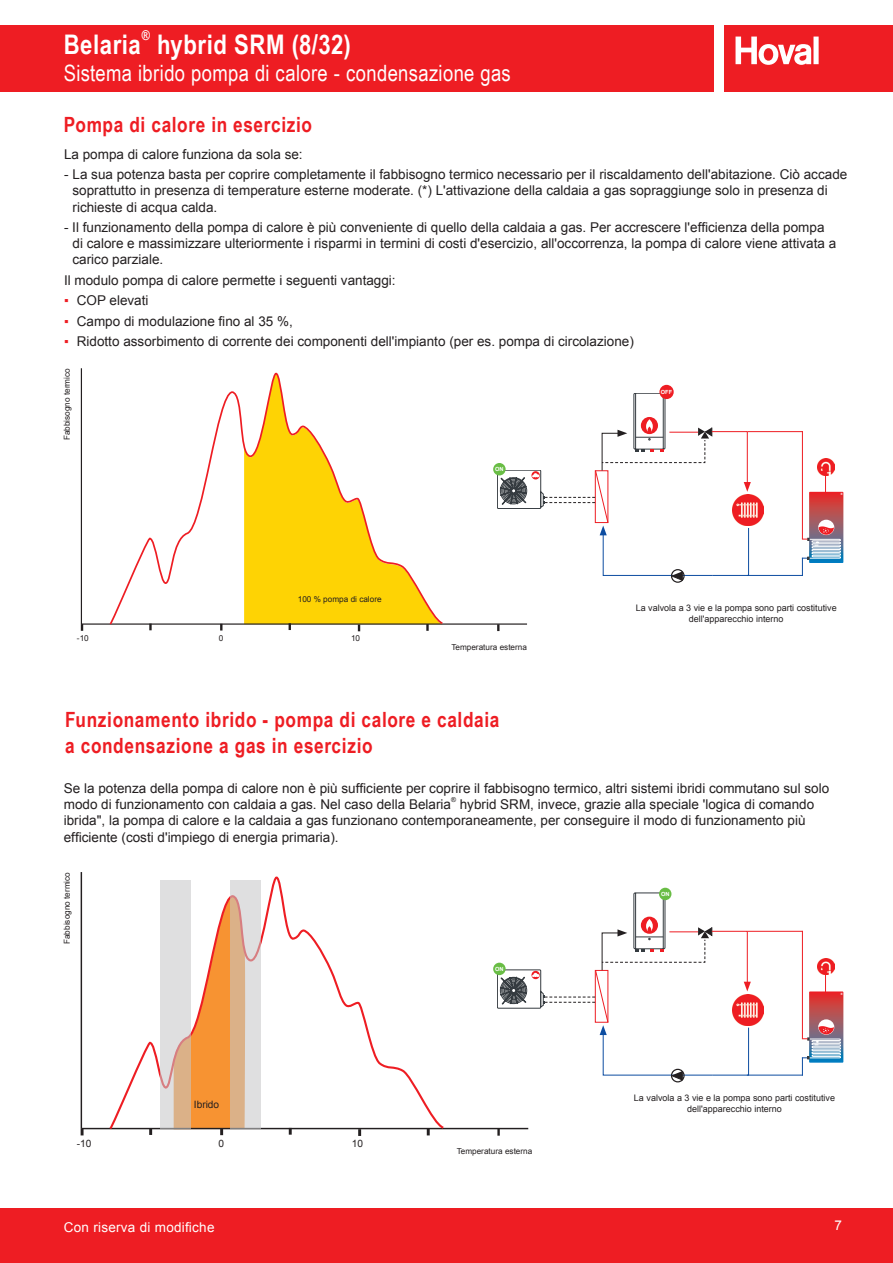
<style>
.page{position:relative;width:893px;height:1263px;background:#fff}
.page>*{position:absolute;margin:0;border:0;box-sizing:border-box;transform-origin:0 0}
.t1{font:700 27px "Arial Narrow";letter-spacing:.02em;color:#fff}
.t2{font:22.5px "Arial Narrow";letter-spacing:.015em;color:#fff}
.t3{font:700 21px/25.5px "Arial Narrow";letter-spacing:.03em;color:#ee1d23}
.t4{font:13.5px/16.2px "Arial";color:#231f20}
.t5{font:13.5px "Arial";letter-spacing:.02em;color:#fff}
.t6{font:700 13.5px "Arial Narrow";color:#fff}
.t7{font:10.2px "Arial";color:#231f20}
.t8{font:9px/10.8px "Arial";color:#231f20;text-align:center}
.t9{font:8.25px "Arial";color:#231f20}
.t10{font:6.75px "Arial";color:#231f20}
.t11{font:700 5.7px "Arial";color:#fff}
.t12{font:700 3px "Arial";color:#fff;scale:1.05 1}
.s1{color:#ee1d23}
</style>
<div class="page">
<div style="left:0;top:1208px;width:893px;height:55px;background:#ee1d23"></div>
<div style="left:724px;top:25px;width:169px;height:67px;background:#ee1d23"></div>
<svg style="left:735px;top:37px;width:84px;height:28px"></svg>
<div style="left:0;top:25px;width:713px;height:67px;background:#ee1d23"></div>
<hr style="left:81px;top:623px;width:446px;height:2px;background:#231f20">
<hr style="left:81px;top:368px;width:1px;height:256px;background:#231f20">
<svg style="left:149px;top:626px;width:3px;height:4px"></svg>
<svg style="left:81px;top:625px;width:2px;height:6px"></svg>
<svg style="left:426px;top:626px;width:3px;height:5px"></svg>
<svg style="left:497px;top:624px;width:2px;height:7px"></svg>
<svg style="left:108px;top:372px;width:336px;height:254px"></svg>
<hr style="left:81px;top:1128px;width:447px;height:1px;background:#231f20">
<hr style="left:81px;top:872px;width:1px;height:257px;background:#231f20">
<svg style="left:149px;top:1131px;width:3px;height:4px"></svg>
<svg style="left:81px;top:1129px;width:3px;height:6px"></svg>
<svg style="left:289px;top:1131px;width:3px;height:4px"></svg>
<svg style="left:427px;top:1131px;width:3px;height:4px"></svg>
<svg style="left:358px;top:1131px;width:3px;height:5px"></svg>
<svg style="left:107px;top:876px;width:339px;height:255px"></svg>
<svg style="left:231px;top:880px;width:30px;height:248px;background:#ddcaba"></svg>
<svg style="left:161px;top:880px;width:30px;height:248px;background:#ddd4cd"></svg>
<svg style="left:497px;top:1129px;width:3px;height:7px"></svg>
<div style="left:671px;top:569px;width:14px;height:14px;border:1px solid #231f20;border-radius:50%"></div>
<div style="left:497px;top:470px;width:44px;height:39px;border:1px solid #353b40"></div>
<svg style="left:499px;top:393px;width:252px;height:188px"></svg>
<img style="left:732px;top:494px;width:32px;height:31px">
<hr style="left:748px;top:431px;width:55px;height:1px;background:#ee1d23">
<hr style="left:802px;top:431px;width:1px;height:108px;background:#ee1d23">
<hr style="left:747px;top:575px;width:56px;height:1px;background:#0d4da1">
<svg style="left:802px;top:474px;width:41px;height:101px"></svg>
<img style="left:818px;top:459px;width:16px;height:16px">
<div style="left:493px;top:463px;width:13px;height:12px;background:#69bd45;border-radius:50%"></div>
<div style="left:659px;top:385px;width:15px;height:14px;background:#ee1d23;border-radius:50%"></div>
<div style="left:671px;top:1069px;width:14px;height:13px;border:1px solid #231f20;border-radius:50%"></div>
<div style="left:497px;top:970px;width:44px;height:38px;border:1px solid #353b40"></div>
<svg style="left:499px;top:893px;width:252px;height:187px"></svg>
<img style="left:732px;top:994px;width:32px;height:31px">
<hr style="left:748px;top:931px;width:55px;height:1px;background:#ee1d23">
<hr style="left:802px;top:931px;width:1px;height:108px;background:#ee1d23">
<hr style="left:747px;top:1074px;width:56px;height:1px;background:#0d4da1">
<svg style="left:802px;top:973px;width:41px;height:102px"></svg>
<img style="left:818px;top:958px;width:16px;height:17px">
<div style="left:493px;top:963px;width:13px;height:12px;background:#69bd45;border-radius:50%"></div>
<div style="left:659px;top:888px;width:12px;height:12px;background:#69bd45;border-radius:50%"></div>
<h1 class="t1" style="left:64px;top:24px;width:79px">Belaria</h1>
<p class="t6" style="left:142px;top:25px;width:10px">®</p>
<h1 class="t1" style="left:157px;top:24px;width:195px">hybrid SRM (8/32)</h1>
<h2 class="t2" style="left:64px;top:57px;width:449px">Sistema ibrido pompa di calore - condensazione gas</h2>
<h3 class="t3" style="left:64px;top:111px;width:250px">Pompa di calore in esercizio</h3>
<p class="t4" style="left:64px;top:146px;width:240px">La pompa di calore funziona da sola se:</p>
<p class="t4" style="left:73px;top:166px;width:776px;text-indent:-9px">- La sua potenza basta per coprire completamente il fabbisogno termico necessario per il riscaldamento dell'abitazione. Ciò accade soprattutto in presenza di temperature esterne moderate. (*) L'attivazione della caldaia a gas sopraggiunge solo in presenza di richieste di acqua calda.</p>
<p class="t4" style="left:73px;top:219px;width:765px;text-indent:-9px">- Il funzionamento della pompa di calore è più conveniente di quello della caldaia a gas. Per accrescere l'efficienza della pompa di calore e massimizzare ulteriormente i risparmi in termini di costi d'esercizio, all'occorrenza, la pompa di calore viene attivata a carico parziale.</p>
<p class="t4" style="left:64px;top:272px;width:333px">Il modulo pompa di calore permette i seguenti vantaggi:</p>
<p class="t4" style="left:64px;top:293px;width:86px"><span class="s1">▪</span> COP elevati</p>
<p class="t4" style="left:64px;top:313px;width:230px"><span class="s1">▪</span> Campo di modulazione fino al 35 %,</p>
<p class="t4" style="left:64px;top:333px;width:571px"><span class="s1">▪</span> Ridotto assorbimento di corrente dei componenti dell'impianto (per es. pompa di circolazione)</p>
<p class="t9" style="left:62px;top:440px;width:74px;rotate:-90deg">Fabbisogno termico</p>
<p class="t9" style="left:298px;top:594px;width:85px">100 % pompa di calore</p>
<p class="t9" style="left:77px;top:633px;width:13px">-10</p>
<p class="t9" style="left:219px;top:633px;width:6px">0</p>
<p class="t9" style="left:351px;top:633px;width:11px">10</p>
<p class="t11" style="left:495px;top:465px;width:10px">ON</p>
<p class="t9" style="left:451px;top:641px;width:77px">Temperatura esterna</p>
<h3 class="t3" style="left:65px;top:706px;width:436px">Funzionamento ibrido - pompa di calore e caldaia a condensazione a gas in esercizio</h3>
<p class="t11" style="left:661px;top:388px;width:13px">OFF</p>
<p class="t12" style="left:841px;top:492px;width:3px">E</p>
<p class="t8" style="left:636px;top:602px;width:203px">La valvola a 3 vie e la pompa sono parti costitutive dell'apparecchio interno</p>
<p class="t4" style="left:64px;top:780px;width:767px">Se la potenza della pompa di calore non è più sufficiente per coprire il fabbisogno termico, altri sistemi ibridi commutano sul solo modo di funzionamento con caldaia a gas. Nel caso della Belaria</p>
<p class="t10" style="left:451px;top:795px;width:6px">®</p>
<p class="t4" style="left:64px;top:796px;width:752px;text-indent:396px">hybrid SRM, invece, grazie alla speciale 'logica di comando ibrida", la pompa di calore e la caldaia a gas funzionano contemporaneamente, per conseguire il modo di funzionamento più efficiente (costi d'impiego di energia primaria).</p>
<p class="t9" style="left:61px;top:944px;width:74px;rotate:-90deg">Fabbisogno termico</p>
<p class="t7" style="left:194px;top:1098px;width:27px">Ibrido</p>
<p class="t7" style="left:77px;top:1137px;width:16px">-10</p>
<p class="t7" style="left:219px;top:1137px;width:7px">0</p>
<p class="t7" style="left:352px;top:1137px;width:13px">10</p>
<p class="t11" style="left:495px;top:965px;width:10px">ON</p>
<p class="t9" style="left:457px;top:1145px;width:77px">Temperatura esterna</p>
<p class="t11" style="left:661px;top:890px;width:10px">ON</p>
<p class="t12" style="left:841px;top:992px;width:3px">E</p>
<p class="t8" style="left:634px;top:1092px;width:203px">La valvola a 3 vie e la pompa sono parti costitutive dell'apparecchio interno</p>
<p class="t5" style="left:64px;top:1218px;width:152px">Con riserva di modifiche</p>
<p class="t5" style="left:834px;top:1217px;width:9px">7</p>
</div>
